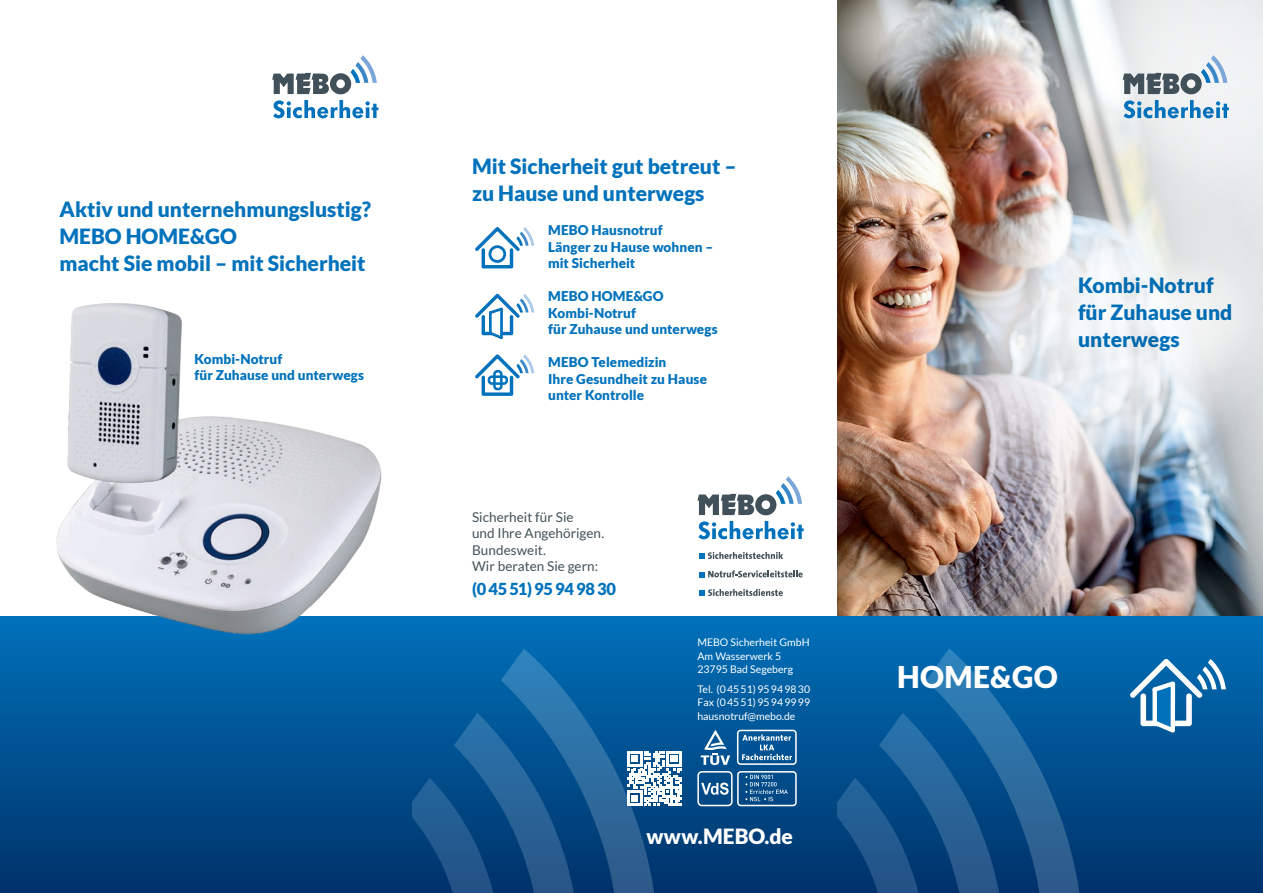
<style>
.page{position:relative;width:1263px;height:893px;background:#fff}
.page>*{position:absolute;margin:0;border:0;box-sizing:border-box;transform-origin:0 0}
.t1{font:900 30px "Lato";letter-spacing:.01em;color:#fff}
.t2{font:900 21px/27px "Lato";color:#0072bc}
.t3{font:900 21px "Lato";color:#fff}
.t4{font:900 16.5px "Lato";color:#0072bc}
.t5{font:900 13.5px/16.5px "Lato";letter-spacing:.005em;color:#0072bc}
.t6{font:13.5px/16.5px "Lato";letter-spacing:.005em;color:#425159}
.t7{font:10.5px/13.5px "Lato";color:#fff}
</style>
<div class="page">
<img style="left:838px;top:0;width:425px;height:617px">
<div style="left:0;top:617px;width:412px;height:276px;background:linear-gradient(to bottom,#0071ba,#003269)"></div>
<div style="left:412px;top:617px;width:851px;height:276px;background:linear-gradient(to bottom,#0071ba,#003269)"></div>
<svg style="left:272px;top:55px;width:105px;height:39px"></svg>
<svg style="left:273px;top:100px;width:105px;height:18px"></svg>
<svg style="left:697px;top:476px;width:105px;height:39px"></svg>
<svg style="left:698px;top:521px;width:106px;height:18px"></svg>
<svg style="left:699px;top:570px;width:104px;height:7px"></svg>
<svg style="left:699px;top:589px;width:84px;height:7px"></svg>
<svg style="left:699px;top:552px;width:84px;height:7px"></svg>
<svg style="left:701px;top:730px;width:29px;height:35px"></svg>
<svg style="left:737px;top:730px;width:60px;height:35px;background:#437faf"></svg>
<svg style="left:838px;top:648px;width:244px;height:245px;background:#0f5994"></svg>
<svg style="left:412px;top:648px;width:270px;height:245px;background:#165d97"></svg>
<svg style="left:837px;top:0;width:122px;height:95px;background:#989490"></svg>
<svg style="left:961px;top:162px;width:302px;height:314px;background:#c1bab9"></svg>
<div style="left:1131px;top:257px;width:124px;height:124px;background:#e8e9eb;border-radius:50%"></div>
<svg style="left:697px;top:771px;width:100px;height:35px;background:#3871a1"></svg>
<div style="left:1155px;top:230px;width:108px;height:28px;background:#e2e4e6"></div>
<img style="left:976px;top:0;width:287px;height:230px">
<svg style="left:1123px;top:55px;width:104px;height:39px"></svg>
<svg style="left:1123px;top:100px;width:106px;height:18px"></svg>
<svg style="left:475px;top:227px;width:59px;height:41px"></svg>
<div style="left:488px;top:245px;width:18px;height:18px;border:3px solid #0072bc;border-radius:50%"></div>
<svg style="left:475px;top:294px;width:59px;height:46px"></svg>
<svg style="left:475px;top:354px;width:59px;height:42px"></svg>
<svg style="left:1130px;top:659px;width:96px;height:78px"></svg>
<img style="left:916px;top:208px;width:315px;height:315px;border-radius:50%">
<img style="left:4px;top:416px;width:400px;height:235px">
<img style="left:43px;top:303px;width:153px;height:190px">
<h2 class="t2" style="left:60px;top:195px;width:313px">Aktiv und unternehmungslustig?<br>MEBO HOME&amp;GO<br>macht Sie mobil – mit Sicherheit</h2>
<p class="t5" style="left:195px;top:350px;width:171px">Kombi-Notruf<br>für Zuhause und unterwegs</p>
<h2 class="t2" style="left:472px;top:153px;width:266px">Mit Sicherheit gut betreut – zu Hause und unterwegs</h2>
<p class="t5" style="left:548px;top:222px;width:167px">MEBO Hausnotruf<br>Länger zu Hause wohnen – mit Sicherheit</p>
<p class="t5" style="left:548px;top:288px;width:171px">MEBO HOME&amp;GO<br>Kombi-Notruf<br>für Zuhause und unterwegs</p>
<p class="t5" style="left:548px;top:354px;width:160px">MEBO Telemedizin<br>Ihre Gesundheit zu Hause unter Kontrolle</p>
<p class="t6" style="left:472px;top:508px;width:134px">Sicherheit für Sie<br>und Ihre Angehörigen.<br>Bundesweit.<br>Wir beraten Sie gern:</p>
<p class="t4" style="left:472px;top:579px;width:146px">(04551)95949830</p>
<p class="t7" style="left:697px;top:636px;width:114px">MEBO Sicherheit GmbH<br>Am Wasserwerk 5<br>23795 Bad Segeberg</p>
<p class="t7" style="left:697px;top:682px;width:114px;text-align:justify">Tel. (04551)95949830<br>Fax (04551)95949999 hausnotruf@mebo.de</p>
<h2 class="t3" style="left:646px;top:824px;width:148px">www.MEBO.de</h2>
<h2 class="t2" style="left:1078px;top:272px;width:156px">Kombi-Notruf für Zuhause und unterwegs</h2>
<h1 class="t1" style="left:897px;top:659px;width:162px">HOME&amp;GO</h1>
</div>
